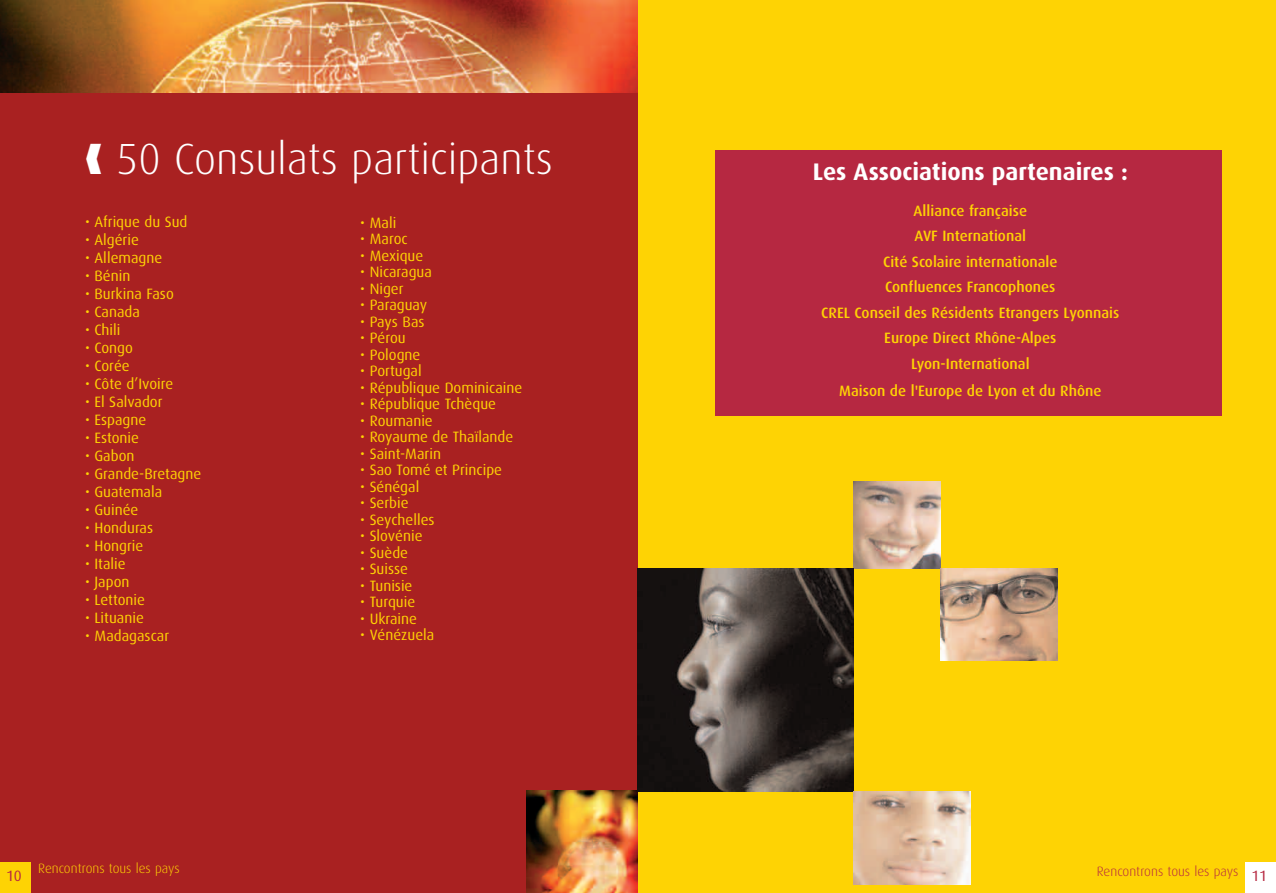
<style>
.page{position:relative;width:1276px;height:893px;background:#fed304}
.page>*{position:absolute;margin:0;border:0;box-sizing:border-box;transform-origin:0 0}
.t1{font:300 43.65px "Dax";color:#fff}
.t2{font:700 24px "Dax";color:#fff}
.t3{font:15px "Dax";color:#fed304}
.t4{font:500 15px/25.5px "Dax";color:#fed304;text-align:center}
.t5{font:15px "Dax";color:#b62841}
.t6{font:300 13.5px "Dax";color:#fed304}
.t7{font:300 13.5px "Dax";color:#b62841}
</style>
<div class="page">
<div style="left:716px;top:150px;width:506px;height:266px;background:#b62841"></div>
<div style="left:0;top:0;width:638px;height:893px;background:#a92121"></div>
<div style="left:0;top:863px;width:30px;height:30px;background:#fed304"></div>
<div style="left:1245px;top:863px;width:30px;height:30px;background:#fff"></div>
<img style="left:527px;top:791px;width:111px;height:102px">
<img style="left:0;top:0;width:638px;height:93px">
<img style="left:853px;top:482px;width:87px;height:86px">
<img style="left:638px;top:568px;width:215px;height:224px">
<img style="left:940px;top:568px;width:117px;height:93px">
<img style="left:853px;top:792px;width:117px;height:92px">
<h1 class="t1" style="left:85px;top:143px;width:469px">❰ 50 Consulats participants</h1>
<p class="t3" style="left:85px;top:216px;width:104px">• Afrique du Sud</p>
<p class="t3" style="left:85px;top:234px;width:55px">• Algérie</p>
<p class="t3" style="left:85px;top:252px;width:79px">• Allemagne</p>
<p class="t3" style="left:85px;top:270px;width:47px">• Bénin</p>
<p class="t3" style="left:85px;top:288px;width:90px">• Burkina Faso</p>
<p class="t3" style="left:85px;top:306px;width:56px">• Canada</p>
<p class="t3" style="left:85px;top:324px;width:37px">• Chili</p>
<p class="t3" style="left:85px;top:342px;width:49px">• Congo</p>
<p class="t3" style="left:85px;top:360px;width:46px">• Corée</p>
<p class="t3" style="left:85px;top:378px;width:90px">• Côte d’Ivoire</p>
<p class="t3" style="left:85px;top:396px;width:79px">• El Salvador</p>
<p class="t3" style="left:85px;top:414px;width:63px">• Espagne</p>
<p class="t3" style="left:85px;top:432px;width:55px">• Estonie</p>
<p class="t3" style="left:85px;top:450px;width:51px">• Gabon</p>
<p class="t3" style="left:85px;top:468px;width:118px">• Grande-Bretagne</p>
<p class="t3" style="left:85px;top:486px;width:79px">• Guatemala</p>
<p class="t3" style="left:85px;top:504px;width:55px">• Guinée</p>
<p class="t3" style="left:85px;top:522px;width:70px">• Honduras</p>
<p class="t3" style="left:85px;top:540px;width:60px">• Hongrie</p>
<p class="t3" style="left:85px;top:558px;width:42px">• Italie</p>
<p class="t3" style="left:85px;top:576px;width:46px">• Japon</p>
<p class="t3" style="left:85px;top:594px;width:61px">• Lettonie</p>
<p class="t3" style="left:85px;top:612px;width:60px">• Lituanie</p>
<p class="t3" style="left:85px;top:630px;width:86px">• Madagascar</p>
<p class="t3" style="left:360px;top:217px;width:38px">• Mali</p>
<p class="t3" style="left:360px;top:234px;width:49px">• Maroc</p>
<p class="t3" style="left:360px;top:250px;width:65px">• Mexique</p>
<p class="t3" style="left:360px;top:267px;width:73px">• Nicaragua</p>
<p class="t3" style="left:360px;top:283px;width:45px">• Niger</p>
<p class="t3" style="left:360px;top:300px;width:68px">• Paraguay</p>
<p class="t3" style="left:360px;top:316px;width:66px">• Pays Bas</p>
<p class="t3" style="left:360px;top:333px;width:47px">• Pérou</p>
<p class="t3" style="left:360px;top:349px;width:62px">• Pologne</p>
<p class="t3" style="left:360px;top:366px;width:63px">• Portugal</p>
<p class="t3" style="left:360px;top:382px;width:164px">• République Dominicaine</p>
<p class="t3" style="left:360px;top:399px;width:137px">• République Tchèque</p>
<p class="t3" style="left:360px;top:415px;width:74px">• Roumanie</p>
<p class="t3" style="left:360px;top:432px;width:154px">• Royaume de Thaïlande</p>
<p class="t3" style="left:360px;top:448px;width:82px">• Saint-Marin</p>
<p class="t3" style="left:360px;top:465px;width:143px">• Sao Tomé et Principe</p>
<p class="t3" style="left:360px;top:481px;width:61px">• Sénégal</p>
<p class="t3" style="left:360px;top:498px;width:50px">• Serbie</p>
<p class="t3" style="left:360px;top:514px;width:76px">• Seychelles</p>
<p class="t3" style="left:360px;top:531px;width:64px">• Slovénie</p>
<p class="t3" style="left:360px;top:547px;width:49px">• Suède</p>
<p class="t3" style="left:360px;top:564px;width:49px">• Suisse</p>
<p class="t3" style="left:360px;top:580px;width:54px">• Tunisie</p>
<p class="t3" style="left:360px;top:597px;width:56px">• Turquie</p>
<p class="t3" style="left:360px;top:613px;width:58px">• Ukraine</p>
<p class="t3" style="left:360px;top:630px;width:76px">• Vénézuela</p>
<h2 class="t2" style="left:813px;top:163px;width:316px">Les Associations partenaires :</h2>
<p class="t4" style="left:821px;top:200px;width:300px">Alliance française<br>AVF International<br>Cité Scolaire internationale<br>Confluences Francophones<br>CREL Conseil des Résidents Etrangers Lyonnais<br>Europe Direct Rhône-Alpes<br>Lyon-International</p>
<p class="t4" style="left:839px;top:380px;width:264px">Maison de l'Europe de Lyon et du Rhône</p>
<p class="t6" style="left:38px;top:863px;width:143px">Rencontrons tous les pays</p>
<p class="t7" style="left:1096px;top:866px;width:143px">Rencontrons tous les pays</p>
<p class="t5" style="left:6px;top:871px;width:17px">10</p>
<p class="t5" style="left:1251px;top:871px;width:17px">11</p>
</div>
